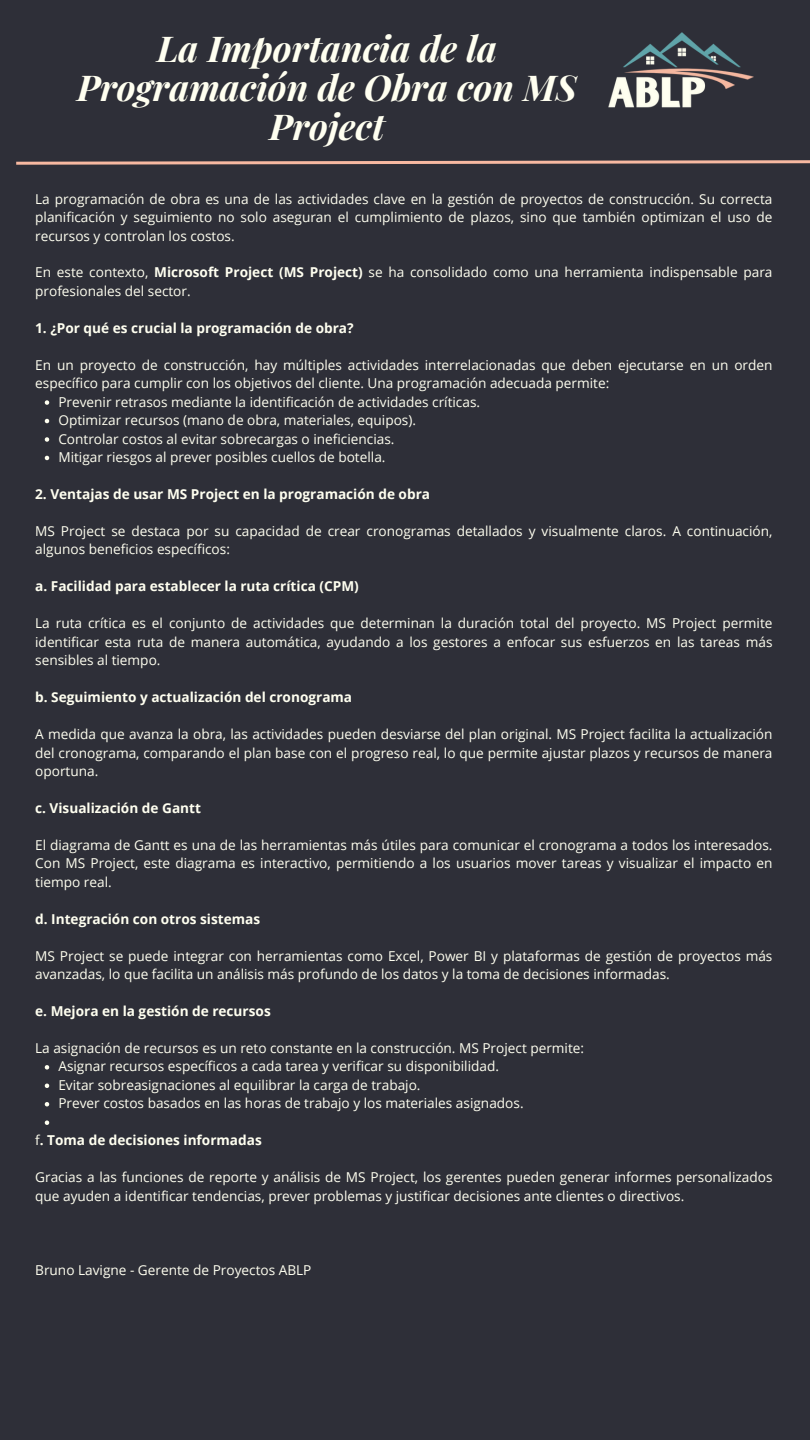
<style>
.page{position:relative;width:810px;height:1440px;background:#2e2f38}
.page>*{position:absolute;margin:0;border:0;box-sizing:border-box;transform-origin:0 0}
.t1{font:italic 700 35.7px/39px "Playfair Display";color:#fffff0;text-align:center}
.t2{font:13.6px/18.5px "Open Sans";color:#fffff0}
.t3{font:700 13.6px "Open Sans";color:#fffff0}
.s1{font-weight:700}
.s2{font-weight:400}
</style>
<div class="page">
<svg style="left:16px;top:160px;width:794px;height:5px"></svg>
<img style="left:608px;top:32px;width:145px;height:76px">
<svg style="left:45px;top:400px;width:4px;height:5px"></svg>
<svg style="left:45px;top:419px;width:4px;height:4px"></svg>
<svg style="left:45px;top:437px;width:4px;height:5px"></svg>
<svg style="left:45px;top:456px;width:4px;height:4px"></svg>
<svg style="left:45px;top:1065px;width:4px;height:5px"></svg>
<svg style="left:45px;top:1084px;width:4px;height:4px"></svg>
<svg style="left:45px;top:1102px;width:4px;height:4px"></svg>
<svg style="left:45px;top:1120px;width:4px;height:5px"></svg>
<p class="t1" style="left:77px;top:28px;width:501px">La Importancia de la<br>Programación de Obra con MS<br>Project</p>
<h1 class="t2" style="left:35px;top:189px;width:739px;text-align:justify">La programación de obra es una de las actividades clave en la gestión de proyectos de construcción. Su correcta planificación y seguimiento no solo aseguran el cumplimiento de plazos, sino que también optimizan el uso de recursos y controlan los costos.</h1>
<p class="t2" style="left:35px;top:263px;width:739px">En este contexto, <span class="s1">Microsoft Project (MS Project)</span> se ha consolidado como una herramienta indispensable para profesionales del sector.</p>
<p class="t3" style="left:35px;top:318px;width:320px">1. ¿Por qué es crucial la programación de obra?</p>
<p class="t2" style="left:35px;top:355px;width:739px">En un proyecto de construcción, hay múltiples actividades interrelacionadas que deben ejecutarse en un orden específico para cumplir con los objetivos del cliente. Una programación adecuada permite:</p>
<h2 class="t2" style="left:58px;top:392px;width:423px">Prevenir retrasos mediante la identificación de actividades críticas.</h2>
<p class="t2" style="left:58px;top:411px;width:359px">Optimizar recursos (mano de obra, materiales, equipos).</p>
<p class="t2" style="left:58px;top:429px;width:338px">Controlar costos al evitar sobrecargas o ineficiencias.</p>
<p class="t2" style="left:58px;top:448px;width:329px">Mitigar riesgos al prever posibles cuellos de botella.</p>
<p class="t3" style="left:35px;top:485px;width:396px">2. Ventajas de usar MS Project en la programación de obra</p>
<p class="t2" style="left:35px;top:521px;width:739px">MS Project se destaca por su capacidad de crear cronogramas detallados y visualmente claros. A continuación, algunos beneficios específicos:</p>
<h2 class="t3" style="left:35px;top:577px;width:325px">a. Facilidad para establecer la ruta crítica (CPM)</h2>
<p class="t2" style="left:35px;top:614px;width:739px;text-align:justify">La ruta crítica es el conjunto de actividades que determinan la duración total del proyecto. MS Project permite identificar esta ruta de manera automática, ayudando a los gestores a enfocar sus esfuerzos en las tareas más sensibles al tiempo.</p>
<h2 class="t3" style="left:35px;top:688px;width:318px">b. Seguimiento y actualización del cronograma</h2>
<p class="t2" style="left:35px;top:725px;width:739px;text-align:justify">A medida que avanza la obra, las actividades pueden desviarse del plan original. MS Project facilita la actualización del cronograma, comparando el plan base con el progreso real, lo que permite ajustar plazos y recursos de manera oportuna.</p>
<h2 class="t3" style="left:35px;top:798px;width:167px">c. Visualización de Gantt</h2>
<p class="t2" style="left:35px;top:835px;width:739px;text-align:justify">El diagrama de Gantt es una de las herramientas más útiles para comunicar el cronograma a todos los interesados.<br>Con MS Project, este diagrama es interactivo, permitiendo a los usuarios mover tareas y visualizar el impacto en tiempo real.</p>
<h2 class="t3" style="left:35px;top:909px;width:227px">d. Integración con otros sistemas</h2>
<p class="t2" style="left:35px;top:946px;width:739px">MS Project se puede integrar con herramientas como Excel, Power BI y plataformas de gestión de proyectos más avanzadas, lo que facilita un análisis más profundo de los datos y la toma de decisiones informadas.</p>
<h2 class="t3" style="left:35px;top:1002px;width:237px">e. Mejora en la gestión de recursos</h2>
<p class="t2" style="left:35px;top:1038px;width:550px">La asignación de recursos es un reto constante en la construcción. MS Project permite:</p>
<h2 class="t2" style="left:58px;top:1057px;width:442px">Asignar recursos específicos a cada tarea y verificar su disponibilidad.</h2>
<p class="t2" style="left:58px;top:1075px;width:364px">Evitar sobreasignaciones al equilibrar la carga de trabajo.</p>
<p class="t2" style="left:58px;top:1094px;width:467px">Prever costos basados en las horas de trabajo y los materiales asignados.</p>
<p class="t3" style="left:35px;top:1131px;width:228px"><span class="s2">f</span>. Toma de decisiones informadas</p>
<p class="t2" style="left:35px;top:1168px;width:739px">Gracias a las funciones de reporte y análisis de MS Project, los gerentes pueden generar informes personalizados que ayuden a identificar tendencias, prever problemas y justificar decisiones ante clientes o directivos.</p>
<p class="t2" style="left:35px;top:1260px;width:278px">Bruno Lavigne - Gerente de Proyectos ABLP</p>
</div>
